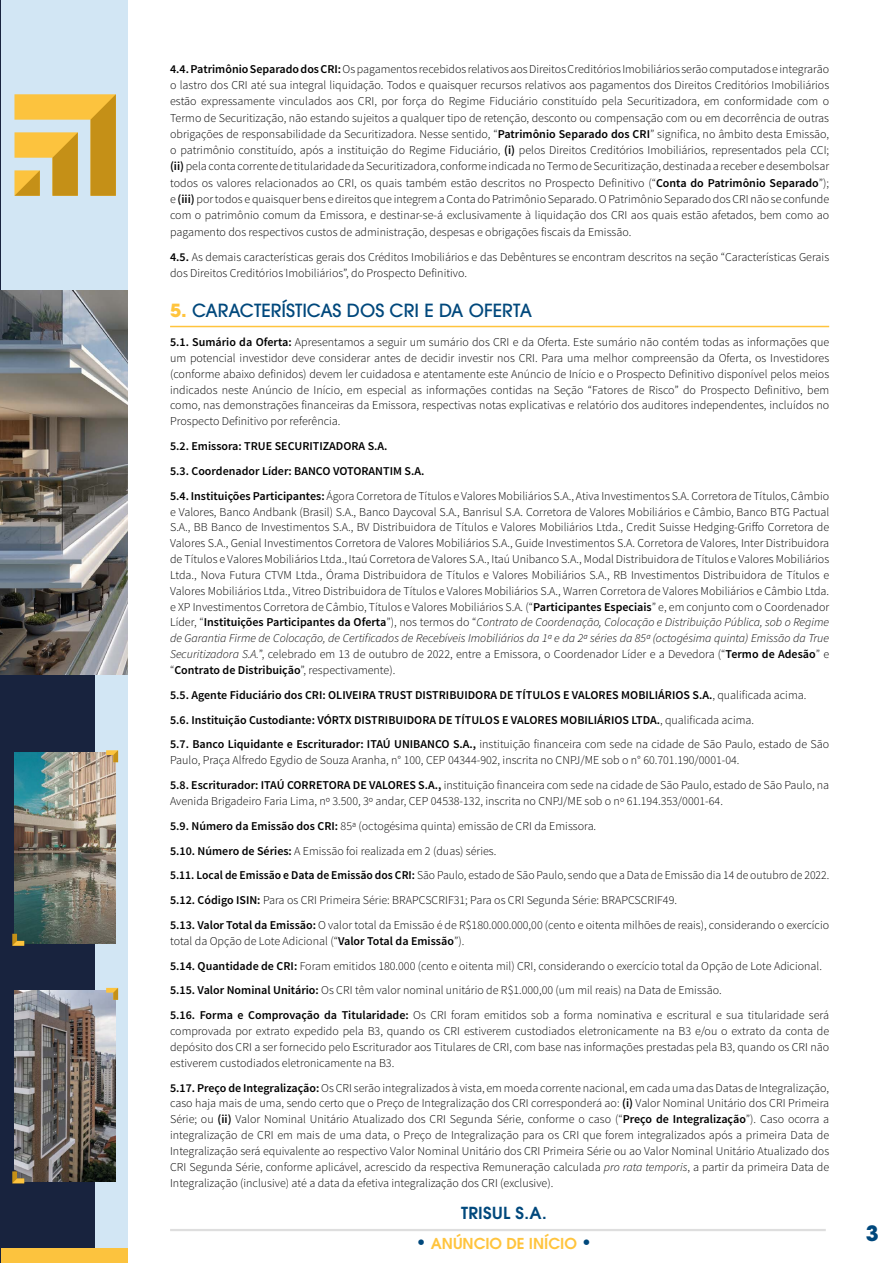
<style>
.page{position:relative;width:893px;height:1263px;background:#fff}
.page>*{position:absolute;margin:0;border:0;box-sizing:border-box;transform-origin:0 0}
.t1{font:700 21px "ITC Avant Garde Pro";color:#00487c}
.t2{font:500 18px "ITC Avant Garde Pro";color:#00487c}
.t3{font:600 16.5px "ITC Avant Garde Pro";letter-spacing:.02em;color:#00487c}
.t4{font:600 15px "ITC Avant Garde Pro";color:#ffc43d}
.t5{font:300 12px/15.9px "Source Sans Pro";color:#000;text-align:justify}
.t6{font:600 12px/24.9px "Source Sans Pro";color:#000}
.s1{font-weight:600}
.s2{font-weight:700;color:#ffc43d}
.s3{font-weight:300}
.s4{font-style:italic}
.s5{font-size:18px;color:#00487c}
</style>
<div class="page">
<hr style="left:170px;top:1229px;width:656px;height:2px;background:#ccc">
<div style="left:1px;top:0;width:127px;height:1263px;background:#d2e6f4"></div>
<div style="left:1px;top:0;width:94px;height:1263px;background:#18233e"></div>
<div style="left:1px;top:0;width:127px;height:290px;background:#d2e6f4"></div>
<img style="left:1px;top:290px;width:127px;height:385px">
<div style="left:1px;top:1249px;width:127px;height:14px;background:#fcc33e"></div>
<img style="left:15px;top:752px;width:101px;height:191px">
<svg style="left:106px;top:750px;width:12px;height:12px"></svg>
<svg style="left:12px;top:934px;width:12px;height:12px"></svg>
<img style="left:15px;top:990px;width:101px;height:191px">
<svg style="left:106px;top:988px;width:12px;height:12px"></svg>
<svg style="left:12px;top:1171px;width:12px;height:12px"></svg>
<svg style="left:14px;top:94px;width:102px;height:102px"></svg>
<hr style="left:170px;top:326px;width:659px;height:1px;background:#ffc43d">
<p class="t5" style="left:170px;top:61px;width:661px"><span class="s1">4.4. Patrimônio Separado dos CRI:</span> Os pagamentos recebidos relativos aos Direitos Creditórios Imobiliários serão computados e integrarão o lastro dos CRI até sua integral liquidação. Todos e quaisquer recursos relativos aos pagamentos dos Direitos Creditórios Imobiliários estão expressamente vinculados aos CRI, por força do Regime Fiduciário constituído pela Securitizadora, em conformidade com o Termo de Securitização, não estando sujeitos a qualquer tipo de retenção, desconto ou compensação com ou em decorrência de outras obrigações de responsabilidade da Securitizadora. Nesse sentido, “<span class="s1">Patrimônio Separado dos CRI</span>” significa, no âmbito desta Emissão, o patrimônio constituído, após a instituição do Regime Fiduciário, <span class="s1">(i)</span> pelos Direitos Creditórios Imobiliários, representados pela CCI; <span class="s1">(ii)</span> pela conta corrente de titularidade da Securitizadora, conforme indicada no Termo de Securitização, destinada a receber e desembolsar todos os valores relacionados ao CRI, os quais também estão descritos no Prospecto Definitivo (“<span class="s1">Conta do Patrimônio Separado</span>”); e <span class="s1">(iii)</span> por todos e quaisquer bens e direitos que integrem a Conta do Patrimônio Separado. O Patrimônio Separado dos CRI não se confunde com o patrimônio comum da Emissora, e destinar-se-á exclusivamente à liquidação dos CRI aos quais estão afetados, bem como ao pagamento dos respectivos custos de administração, despesas e obrigações fiscais da Emissão.</p>
<p class="t5" style="left:170px;top:249px;width:661px"><span class="s1">4.5.</span> As demais características gerais dos Créditos Imobiliários e das Debêntures se encontram descritos na seção “Características Gerais dos Direitos Creditórios Imobiliários”, do Prospecto Definitivo.</p>
<h2 class="t2" style="left:170px;top:299px;width:364px"><span class="s2">5.</span> CARACTERÍSTICAS DOS CRI E DA OFERTA</h2>
<p class="t5" style="left:170px;top:334px;width:661px"><span class="s1">5.1. Sumário da Oferta:</span> Apresentamos a seguir um sumário dos CRI e da Oferta. Este sumário não contém todas as informações que um potencial investidor deve considerar antes de decidir investir nos CRI. Para uma melhor compreensão da Oferta, os Investidores (conforme abaixo definidos) devem ler cuidadosa e atentamente este Anúncio de Início e o Prospecto Definitivo disponível pelos meios indicados neste Anúncio de Início, em especial as informações contidas na Seção “Fatores de Risco” do Prospecto Definitivo, bem como, nas demonstrações financeiras da Emissora, respectivas notas explicativas e relatório dos auditores independentes, incluídos no Prospecto Definitivo por referência.</p>
<p class="t6" style="left:170px;top:434px;width:661px">5.2. Emissora: TRUE SECURITIZADORA S.A.<br>5.3. Coordenador Líder: BANCO VOTORANTIM S.A.<br>5.4. Instituições Participantes: <span class="s3">Ágora Corretora de Títulos e Valores Mobiliários S.A., Ativa Investimentos S.A. Corretora de Títulos, Câmbio</span></p>
<p class="t5" style="left:170px;top:504px;width:661px">e Valores, Banco Andbank (Brasil) S.A., Banco Daycoval S.A., Banrisul S.A. Corretora de Valores Mobiliários e Câmbio, Banco BTG Pactual S.A., BB Banco de Investimentos S.A., BV Distribuidora de Títulos e Valores Mobiliários Ltda., Credit Suisse Hedging-Griffo Corretora de Valores S.A., Genial Investimentos Corretora de Valores Mobiliários S.A., Guide Investimentos S.A. Corretora de Valores, Inter Distribuidora de Títulos e Valores Mobiliários Ltda., Itaú Corretora de Valores S.A., Itaú Unibanco S.A., Modal Distribuidora de Títulos e Valores Mobiliários Ltda., Nova Futura CTVM Ltda., Órama Distribuidora de Títulos e Valores Mobiliários S.A., RB Investimentos Distribuidora de Títulos e Valores Mobiliários Ltda., Vitreo Distribuidora de Títulos e Valores Mobiliários S.A., Warren Corretora de Valores Mobiliários e Câmbio Ltda. e XP Investimentos Corretora de Câmbio, Títulos e Valores Mobiliários S.A. (“<span class="s1">Participantes Especiais</span>” e, em conjunto com o Coordenador Líder, “<span class="s1">Instituições Participantes da Oferta</span>”), nos termos do “<span class="s4">Contrato de Coordenação, Colocação e Distribuição Pública, sob o Regime de Garantia Firme de Colocação, de Certificados de Recebíveis Imobiliários da 1ª e da 2ª séries da 85ª (octogésima quinta) Emissão da True Securitizadora S.A.</span>”, celebrado em 13 de outubro de 2022, entre a Emissora, o Coordenador Líder e a Devedora (“<span class="s1">Termo de Adesão</span>” e “<span class="s1">Contrato de Distribuição</span>”, respectivamente).</p>
<p class="t6" style="left:170px;top:683px;width:661px">5.5. Agente Fiduciário dos CRI: OLIVEIRA TRUST DISTRIBUIDORA DE TÍTULOS E VALORES MOBILIÁRIOS S.A.<span class="s3">, qualificada acima.<br></span>5.6. Instituição Custodiante: VÓRTX DISTRIBUIDORA DE TÍTULOS E VALORES MOBILIÁRIOS LTDA.<span class="s3">, qualificada acima.<br></span>5.7. Banco Liquidante e Escriturador: ITAÚ UNIBANCO S.A., <span class="s3">instituição financeira com sede na cidade de São Paulo, estado de São</span></p>
<p class="t5" style="left:170px;top:748px;width:661px;line-height:24.9px">Paulo, Praça Alfredo Egydio de Souza Aranha, n° 100, CEP 04344-902, inscrita no CNPJ/ME sob o n° 60.701.190/0001-04.<br><span class="s1">5.8. Escriturador: ITAÚ CORRETORA DE VALORES S.A.,</span> instituição financeira com sede na cidade de São Paulo, estado de São Paulo, na</p>
<p class="t5" style="left:170px;top:788px;width:661px;line-height:24.8px;text-align:left">Avenida Brigadeiro Faria Lima, nº 3.500, 3º andar, CEP 04538-132, inscrita no CNPJ/ME sob o nº 61.194.353/0001-64.<br><span class="s1">5.9. Número da Emissão dos CRI:</span> 85ª (octogésima quinta) emissão de CRI da Emissora.<br><span class="s1">5.10. Número de Séries:</span> A Emissão foi realizada em 2 (duas) séries.<br><span class="s1">5.11. Local de Emissão e Data de Emissão dos CRI:</span> São Paulo, estado de São Paulo, sendo que a Data de Emissão dia 14 de outubro de 2022.<br><span class="s1">5.12. Código ISIN:</span> Para os CRI Primeira Série: BRAPCSCRIF31; Para os CRI Segunda Série: BRAPCSCRIF49.<br><span class="s1">5.13. Valor Total da Emissão:</span> O valor total da Emissão é de R$180.000.000,00 (cento e oitenta milhões de reais), considerando o exercício</p>
<p class="t5" style="left:170px;top:928px;width:660px;line-height:24.9px;text-align:left">total da Opção de Lote Adicional (“<span class="s1">Valor Total da Emissão</span>”).<br><span class="s1">5.14. Quantidade de CRI:</span> Foram emitidos 180.000 (cento e oitenta mil) CRI, considerando o exercício total da Opção de Lote Adicional.<br><span class="s1">5.15. Valor Nominal Unitário:</span> Os CRI têm valor nominal unitário de R$1.000,00 (um mil reais) na Data de Emissão.<br><span class="s1">5.16. Forma e Comprovação da Titularidade:</span> Os CRI foram emitidos sob a forma nominativa e escritural e sua titularidade será</p>
<p class="t5" style="left:170px;top:1023px;width:661px">comprovada por extrato expedido pela B3, quando os CRI estiverem custodiados eletronicamente na B3 e/ou o extrato da conta de depósito dos CRI a ser fornecido pelo Escriturador aos Titulares de CRI, com base nas informações prestadas pela B3, quando os CRI não estiverem custodiados eletronicamente na B3.</p>
<p class="t5" style="left:170px;top:1080px;width:661px"><span class="s1">5.17. Preço de Integralização:</span> Os CRI serão integralizados à vista, em moeda corrente nacional, em cada uma das Datas de Integralização, caso haja mais de uma, sendo certo que o Preço de Integralização dos CRI corresponderá ao: <span class="s1">(i)</span> Valor Nominal Unitário dos CRI Primeira Série; ou <span class="s1">(ii)</span> Valor Nominal Unitário Atualizado dos CRI Segunda Série, conforme o caso (“<span class="s1">Preço de Integralização</span>”). Caso ocorra a integralização de CRI em mais de uma data, o Preço de Integralização para os CRI que forem integralizados após a primeira Data de Integralização será equivalente ao respectivo Valor Nominal Unitário dos CRI Primeira Série ou ao Valor Nominal Unitário Atualizado dos CRI Segunda Série, conforme aplicável, acrescido da respectiva Remuneração calculada <span class="s4">pro rata temporis</span>, a partir da primeira Data de Integralização (inclusive) até a data da efetiva integralização dos CRI (exclusive).</p>
<h3 class="t3" style="left:461px;top:1202px;width:87px">TRISUL S.A.</h3>
<p class="t4" style="left:416px;top:1234px;width:178px"><span class="s5">•</span> ANÚNCIO DE INÍCIO <span class="s5">•</span></p>
<h1 class="t1" style="left:866px;top:1219px;width:14px">3</h1>
</div>
